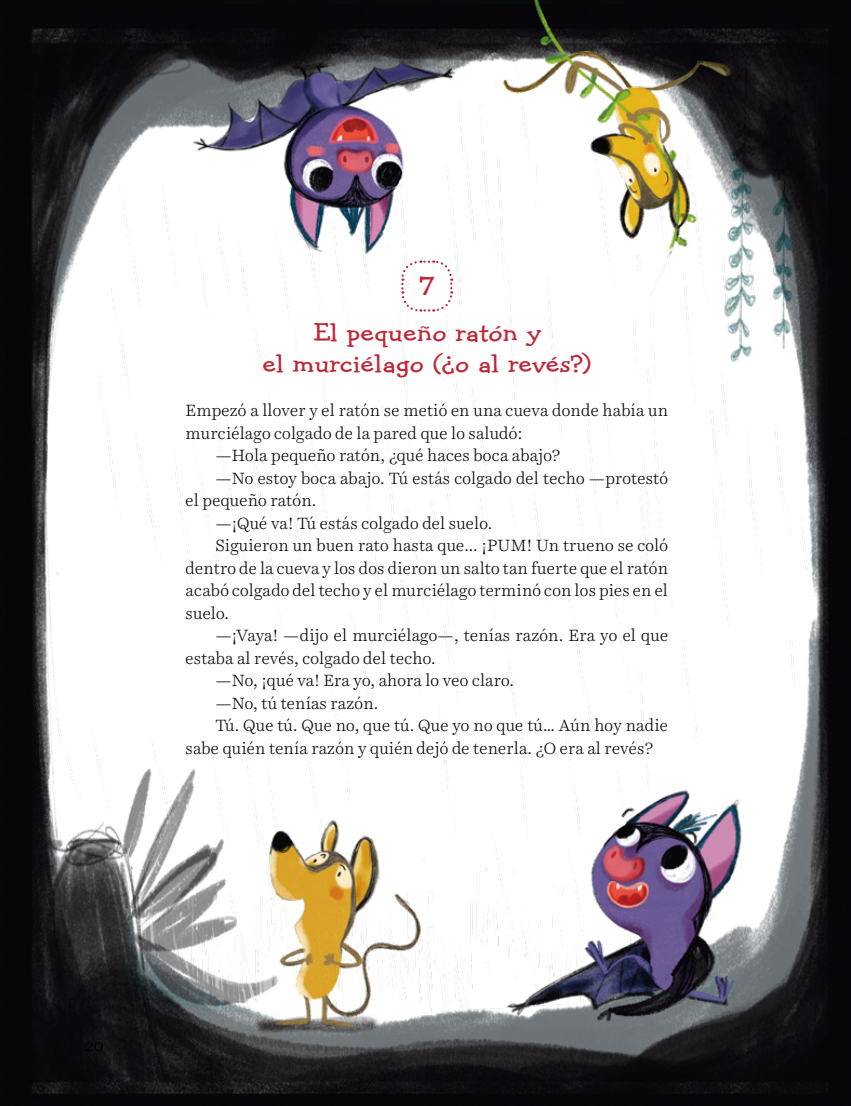
<style>
.page{position:relative;width:851px;height:1106px;background:#fff}
.page>*{position:absolute;margin:0;border:0;box-sizing:border-box;transform-origin:0 0}
._1_1_NUMERO_CUENTO{font:30px "Hank BT";color:#bd2637;scale:1.16 1}
._1_2_TITULO_CUENTO{font:27px/30.9px "Hank BT";letter-spacing:.01em;color:#bd2637;text-align:center;scale:1.16 1}
._2_2_captTexto{font:300 16.5px/22.5px "Harriet Text";letter-spacing:.01em;color:#000}
._2_1_captEntra{font:300 16.5px/22.5px "Harriet Text";letter-spacing:.01em;color:#000}
</style>
<div class="page">
<img style="left:0;top:0;width:850px;height:1106px">
<svg style="left:400px;top:259px;width:53px;height:54px"></svg>
<p class="_1_1_NUMERO_CUENTO" style="left:418px;top:266px;width:14px">7</p>
<p class="_1_2_TITULO_CUENTO" style="left:262px;top:316px;width:285px">El pequeño ratón y<br>el murciélago (¿o al revés?)</p>
<p class="_2_1_captEntra" style="left:185px;top:399px;width:484px">Empezó a llover y el ratón se metió en una cueva donde había un murciélago colgado de la pared que lo saludó:</p>
<p class="_2_2_captTexto" style="left:215px;top:444px;width:346px">—Hola pequeño ratón, ¿qué haces boca abajo?</p>
<p class="_2_2_captTexto" style="left:185px;top:466px;width:484px;text-indent:30px">—No estoy boca abajo. Tú estás colgado del techo —protestó el pequeño ratón.</p>
<p class="_2_2_captTexto" style="left:215px;top:511px;width:278px">—¡Qué va! Tú estás colgado del suelo.</p>
<p class="_2_2_captTexto" style="left:185px;top:534px;width:484px;text-align:justify;text-indent:30px">Siguieron un buen rato hasta que... ¡PUM! Un trueno se coló dentro de la cueva y los dos dieron un salto tan fuerte que el ratón acabó colgado del techo y el murciélago terminó con los pies en el suelo.</p>
<p class="_2_2_captTexto" style="left:185px;top:624px;width:484px;text-indent:30px">—¡Vaya! —dijo el murciélago—, tenías razón. Era yo el que estaba al revés, colgado del techo.</p>
<p class="_2_2_captTexto" style="left:215px;top:669px;width:300px">—No, ¡qué va! Era yo, ahora lo veo claro.</p>
<p class="_2_2_captTexto" style="left:215px;top:691px;width:164px">—No, tú tenías razón.</p>
<p class="_2_2_captTexto" style="left:185px;top:714px;width:484px;text-indent:30px">Tú. Que tú. Que no, que tú. Que yo no que tú… Aún hoy nadie sabe quién tenía razón y quién dejó de tenerla. ¿O era al revés?</p>
</div>
